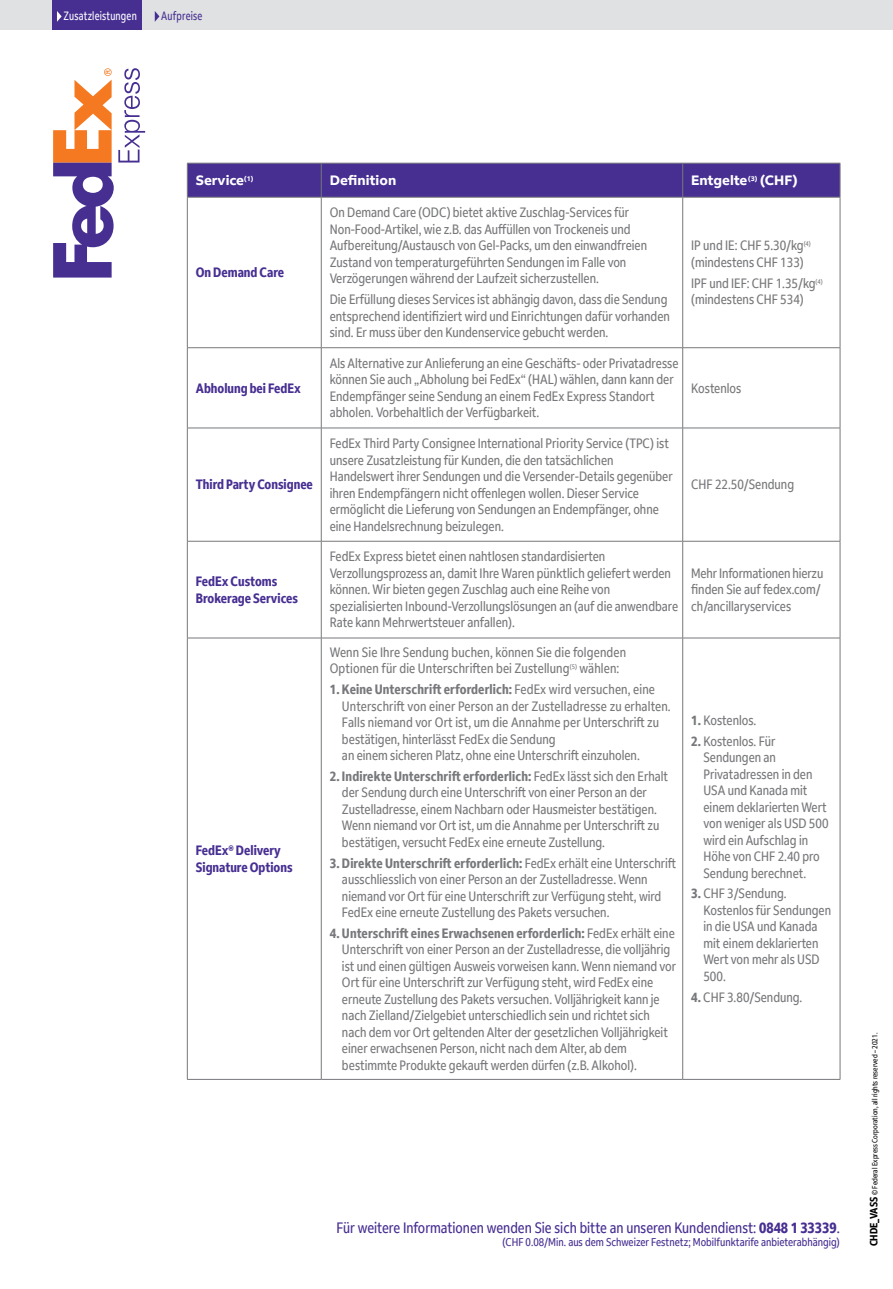
<style>
.page{position:relative;width:893px;height:1289px;background:#fff}
.page>*{position:absolute;margin:0;border:0;box-sizing:border-box;transform-origin:0 0}
.t1{font:condensed 15px "Fed Ex Sans";color:#472f92}
.t2{font:condensed 13.5px/16.5px "Fed Ex Sans";color:#77787b}
.t3{font:700 condensed 13.5px/16.5px "Fed Ex Sans";color:#472f92}
.t4{font:700 13.5px "Fed Ex Sans";color:#fff}
.t5{font:condensed 12px "Fed Ex Sans";letter-spacing:.02em;color:#fff;scale:.9 1}
.t6{font:condensed 12px "Fed Ex Sans";letter-spacing:.015em;color:#472f92;scale:.9 1}
.t7{font:condensed 11.25px "Fed Ex Sans";color:#472f92}
.t8{font:condensed 7.5px "Fed Ex Sans";color:#000}
.s1{font-weight:700}
.s2{font-weight:700;font-size:10.5px}
</style>
<div class="page">
<svg style="left:53px;top:68px;width:92px;height:209px"></svg>
<div style="left:188px;top:164px;width:652px;height:33px;background:#472f92"></div>
<hr style="left:187px;top:163px;width:134px;height:1px;background:#77787b">
<hr style="left:187px;top:163px;width:1px;height:34px;background:#77787b">
<hr style="left:321px;top:163px;width:362px;height:1px;background:#77787b">
<hr style="left:321px;top:163px;width:1px;height:34px;background:#77787b">
<hr style="left:683px;top:163px;width:157px;height:1px;background:#77787b">
<hr style="left:682px;top:163px;width:1px;height:34px;background:#77787b">
<hr style="left:840px;top:163px;width:1px;height:34px;background:#77787b">
<hr style="left:187px;top:197px;width:134px;height:1px;background:#77787b">
<hr style="left:321px;top:197px;width:362px;height:1px;background:#77787b">
<hr style="left:683px;top:197px;width:157px;height:1px;background:#77787b">
<hr style="left:187px;top:197px;width:1px;height:150px;background:#77787b">
<hr style="left:321px;top:197px;width:1px;height:150px;background:#77787b">
<hr style="left:682px;top:197px;width:1px;height:150px;background:#77787b">
<hr style="left:840px;top:197px;width:1px;height:150px;background:#77787b">
<hr style="left:187px;top:347px;width:134px;height:1px;background:#77787b">
<hr style="left:187px;top:348px;width:1px;height:80px;background:#77787b">
<hr style="left:321px;top:347px;width:362px;height:1px;background:#77787b">
<hr style="left:321px;top:348px;width:1px;height:80px;background:#77787b">
<hr style="left:683px;top:347px;width:157px;height:1px;background:#77787b">
<hr style="left:682px;top:348px;width:1px;height:80px;background:#77787b">
<hr style="left:840px;top:348px;width:1px;height:80px;background:#77787b">
<hr style="left:187px;top:428px;width:134px;height:1px;background:#77787b">
<hr style="left:187px;top:428px;width:1px;height:113px;background:#77787b">
<hr style="left:321px;top:428px;width:362px;height:1px;background:#77787b">
<hr style="left:321px;top:428px;width:1px;height:113px;background:#77787b">
<hr style="left:683px;top:428px;width:157px;height:1px;background:#77787b">
<hr style="left:682px;top:428px;width:1px;height:113px;background:#77787b">
<hr style="left:840px;top:428px;width:1px;height:113px;background:#77787b">
<hr style="left:187px;top:541px;width:134px;height:1px;background:#77787b">
<hr style="left:187px;top:541px;width:1px;height:96px;background:#77787b">
<hr style="left:321px;top:541px;width:362px;height:1px;background:#77787b">
<hr style="left:321px;top:541px;width:1px;height:96px;background:#77787b">
<hr style="left:683px;top:541px;width:157px;height:1px;background:#77787b">
<hr style="left:682px;top:541px;width:1px;height:96px;background:#77787b">
<hr style="left:840px;top:541px;width:1px;height:96px;background:#77787b">
<hr style="left:187px;top:637px;width:134px;height:1px;background:#77787b">
<hr style="left:187px;top:638px;width:1px;height:441px;background:#77787b">
<hr style="left:321px;top:637px;width:362px;height:1px;background:#77787b">
<hr style="left:321px;top:638px;width:1px;height:441px;background:#77787b">
<hr style="left:683px;top:637px;width:157px;height:1px;background:#77787b">
<hr style="left:682px;top:638px;width:1px;height:441px;background:#77787b">
<hr style="left:840px;top:638px;width:1px;height:441px;background:#77787b">
<hr style="left:187px;top:1079px;width:134px;height:1px;background:#77787b">
<hr style="left:321px;top:1079px;width:362px;height:1px;background:#77787b">
<hr style="left:683px;top:1079px;width:157px;height:1px;background:#77787b">
<div style="left:0;top:0;width:893px;height:30px;background:#e0e1e2"></div>
<svg style="left:155px;top:11px;width:4px;height:11px"></svg>
<div style="left:53px;top:0;width:89px;height:30px;background:#472f92"></div>
<svg style="left:57px;top:11px;width:5px;height:11px"></svg>
<p class="t5" style="left:64px;top:9px;width:83px">Zusatzleistungen</p>
<p class="t6" style="left:161px;top:9px;width:47px">Aufpreise</p>
<p class="t4" style="left:196px;top:172px;width:59px">Service<sup>(1)</sup></p>
<p class="t4" style="left:330px;top:172px;width:68px">Definition</p>
<p class="t4" style="left:691px;top:172px;width:108px">Entgelte<sup>(3)</sup> (CHF)</p>
<p class="t3" style="left:196px;top:264px;width:90px">On Demand Care</p>
<p class="t3" style="left:196px;top:379px;width:107px">Abholung bei FedEx</p>
<p class="t3" style="left:196px;top:476px;width:119px">Third Party Consignee</p>
<p class="t3" style="left:196px;top:573px;width:104px">FedEx Customs<br>Brokerage Services</p>
<p class="t3" style="left:196px;top:842px;width:98px">FedEx® Delivery<br>Signature Options</p>
<p class="t2" style="left:330px;top:204px;width:319px">On Demand Care (ODC) bietet aktive Zuschlag-Services für Non‑Food‑Artikel, wie z.B. das Auffüllen von Trockeneis und Aufbereitung/Austausch von Gel-Packs, um den einwandfreien Zustand von temperaturgeführten Sendungen im Falle von Verzögerungen während der Laufzeit sicherzustellen.</p>
<p class="t2" style="left:330px;top:291px;width:342px">Die Erfüllung dieses Services ist abhängig davon, dass die Sendung entsprechend identifiziert wird und Einrichtungen dafür vorhanden sind. Er muss über den Kundenservice gebucht werden.</p>
<p class="t2" style="left:330px;top:355px;width:350px">Als Alternative zur Anlieferung an eine Geschäfts- oder Privatadresse können Sie auch „Abholung bei FedEx“ (HAL) wählen, dann kann der Endempfänger seine Sendung an einem FedEx Express Standort abholen. Vorbehaltlich der Verfügbarkeit.</p>
<p class="t2" style="left:330px;top:435px;width:344px">FedEx Third Party Consignee International Priority Service (TPC) ist unsere Zusatzleistung für Kunden, die den tatsächlichen Handelswert ihrer Sendungen und die Versender-Details gegenüber ihren Endempfängern nicht offenlegen wollen. Dieser Service ermöglicht die Lieferung von Sendungen an Endempfänger, ohne eine Handelsrechnung beizulegen.</p>
<p class="t2" style="left:330px;top:548px;width:350px">FedEx Express bietet einen nahtlosen standardisierten Verzollungsprozess an, damit Ihre Waren pünktlich geliefert werden können. Wir bieten gegen Zuschlag auch eine Reihe von spezialisierten Inbound-Verzollungslösungen an (auf die anwendbare Rate kann Mehrwertsteuer anfallen).</p>
<p class="t2" style="left:330px;top:644px;width:298px">Wenn Sie Ihre Sendung buchen, können Sie die folgenden<br>Optionen für die Unterschriften bei Zustellung<sup>(5)</sup> wählen:</p>
<p class="t2" style="left:342px;top:681px;width:330px;text-indent:-12px"><span class="s1">1. Keine Unterschrift erforderlich:</span> FedEx wird versuchen, eine Unterschrift von einer Person an der Zustelladresse zu erhalten.<br>Falls niemand vor Ort ist, um die Annahme per Unterschrift zu bestätigen, hinterlässt FedEx die Sendung<br>an einem sicheren Platz, ohne eine Unterschrift einzuholen.</p>
<p class="t2" style="left:342px;top:768px;width:328px;text-indent:-12px"><span class="s1">2. Indirekte Unterschrift erforderlich:</span> FedEx lässt sich den Erhalt der Sendung durch eine Unterschrift von einer Person an der Zustelladresse, einem Nachbarn oder Hausmeister bestätigen.<br>Wenn niemand vor Ort ist, um die Annahme per Unterschrift zu bestätigen, versucht FedEx eine erneute Zustellung.</p>
<p class="t2" style="left:342px;top:854px;width:336px;text-indent:-12px"><span class="s1">3. Direkte Unterschrift erforderlich:</span> FedEx erhält eine Unterschrift ausschliesslich von einer Person an der Zustelladresse. Wenn niemand vor Ort für eine Unterschrift zur Verfügung steht, wird FedEx eine erneute Zustellung des Pakets versuchen.</p>
<p class="t2" style="left:342px;top:925px;width:336px;text-indent:-12px"><span class="s1">4. Unterschrift eines Erwachsenen erforderlich:</span> FedEx erhält eine Unterschrift von einer Person an der Zustelladresse, die volljährig ist und einen gültigen Ausweis vorweisen kann. Wenn niemand vor Ort für eine Unterschrift zur Verfügung steht, wird FedEx eine erneute Zustellung des Pakets versuchen. Volljährigkeit kann je nach Zielland/Zielgebiet unterschiedlich sein und richtet sich nach dem vor Ort geltenden Alter der gesetzlichen Volljährigkeit einer erwachsenen Person, nicht nach dem Alter, ab dem bestimmte Produkte gekauft werden dürfen (z.B. Alkohol).</p>
<p class="t2" style="left:691px;top:237px;width:121px">IP und IE: CHF 5.30/kg<sup>(4) </sup>(mindestens CHF 133)</p>
<p class="t2" style="left:691px;top:275px;width:133px">IPF und IEF: CHF 1.35/kg<sup>(4) </sup>(mindestens CHF 534)</p>
<p class="t2" style="left:691px;top:379px;width:52px">Kostenlos</p>
<p class="t2" style="left:691px;top:476px;width:104px">CHF 22.50/Sendung</p>
<p class="t2" style="left:691px;top:565px;width:134px">Mehr Informationen hierzu finden Sie auf fedex.com/ ch/ancillaryservices</p>
<p class="t2" style="left:691px;top:712px;width:67px"><span class="s1">1.</span> Kostenlos.</p>
<p class="t2" style="left:703px;top:732px;width:127px;text-indent:-12px"><span class="s1">2.</span> Kostenlos. Für<br>Sendungen an<br>Privatadressen in den<br>USA und Kanada mit einem deklarierten Wert von weniger als USD 500 wird ein Aufschlag in<br>Höhe von CHF 2.40 pro<br>Sendung berechnet.</p>
<p class="t2" style="left:703px;top:885px;width:129px;text-indent:-12px"><span class="s1">3.</span> CHF 3/Sendung.<br>Kostenlos für Sendungen in die USA und Kanada mit einem deklarierten<br>Wert von mehr als USD<br>500.</p>
<p class="t2" style="left:691px;top:988px;width:113px"><span class="s1">4.</span> CHF 3.80/Sendung.</p>
<p class="t1" style="left:336px;top:1218px;width:505px">Für weitere Informationen wenden Sie sich bitte an unseren Kundendienst: <span class="s1">0848 1 33339</span>.</p>
<p class="t7" style="left:503px;top:1235px;width:339px">(CHF 0.08/Min. aus dem Schweizer Festnetz; Mobilfunktarife anbieterabhängig)</p>
<p class="t8" style="left:870px;top:1246px;width:215px;rotate:-90deg"><span class="s2">CHDE_VASS</span> © Federal Express Corporation, all rights reserved – 2021.</p>
</div>
